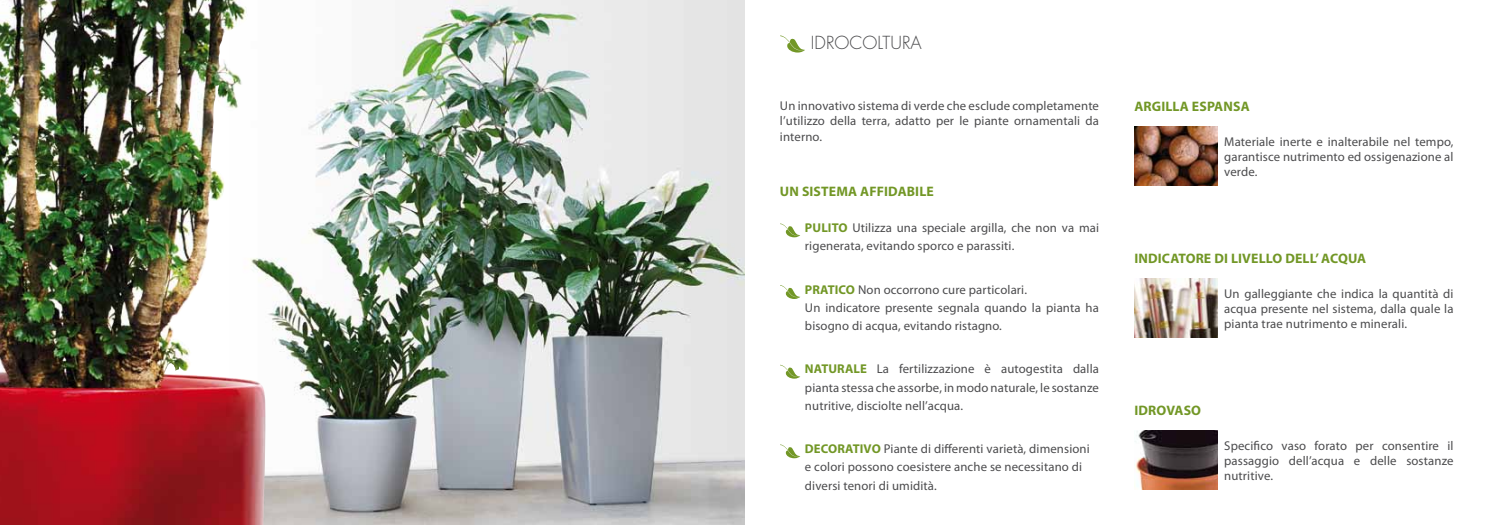
<style>
.page{position:relative;width:1489px;height:525px;background:#fff}
.page>*{position:absolute;margin:0;border:0;box-sizing:border-box;transform-origin:0 0}
.t1{font:300 17.5px "Futura";color:#4b4b4d}
.t2{font:700 13.75px "Myriad Pro";letter-spacing:.01em;color:#729726}
.t3{font:12.75px/15.2px "Myriad Pro";letter-spacing:.01em;color:#4b4b4d;text-align:justify}
.s1{font-weight:700;color:#729726}
</style>
<div class="page">
<img style="left:266px;top:0;width:478px;height:524px">
<img style="left:0;top:0;width:266px;height:524px">
<svg style="left:780px;top:35px;width:25px;height:18px"></svg>
<svg style="left:780px;top:223px;width:20px;height:14px"></svg>
<svg style="left:780px;top:285px;width:20px;height:14px"></svg>
<svg style="left:780px;top:364px;width:20px;height:14px"></svg>
<svg style="left:780px;top:444px;width:20px;height:14px"></svg>
<img style="left:1134px;top:127px;width:83px;height:58px">
<img style="left:1134px;top:279px;width:83px;height:58px">
<img style="left:1134px;top:431px;width:83px;height:58px">
<h1 class="t1" style="left:811px;top:32px;width:112px">IDROCOLTURA</h1>
<p class="t3" style="left:780px;top:98px;width:320px">Un innovativo sistema di verde che esclude completamente l’utilizzo della terra, adatto per le piante ornamentali da interno.</p>
<p class="t2" style="left:780px;top:182px;width:155px">UN SISTEMA AFFIDABILE</p>
<p class="t3" style="left:805px;top:218px;width:295px;line-height:18.1px"><span class="s1">PULITO</span> Utilizza una speciale argilla, che non va mai rigenerata, evitando sporco e parassiti.</p>
<p class="t3" style="left:805px;top:280px;width:295px;line-height:18.1px;text-align:left"><span class="s1">PRATICO</span> Non occorrono cure particolari.<br>Un indicatore presente segnala quando la pianta ha bisogno di acqua, evitando ristagno.</p>
<p class="t3" style="left:805px;top:360px;width:295px;line-height:18.1px"><span class="s1">NATURALE</span> La fertilizzazione è autogestita dalla pianta stessa che assorbe, in modo naturale, le sostanze nutritive, disciolte nell’acqua.</p>
<p class="t3" style="left:805px;top:439px;width:286px;line-height:18.1px;text-align:left"><span class="s1">DECORATIVO</span> Piante di differenti varietà, dimensioni e colori possono coesistere anche se necessitano di diversi tenori di umidità.</p>
<p class="t2" style="left:1134px;top:97px;width:117px">ARGILLA ESPANSA</p>
<p class="t3" style="left:1224px;top:133px;width:231px">Materiale inerte e inalterabile nel tempo, garantisce nutrimento ed ossigenazione al verde.</p>
<p class="t2" style="left:1134px;top:249px;width:233px">INDICATORE DI LIVELLO DELL’ ACQUA</p>
<p class="t3" style="left:1224px;top:285px;width:231px">Un galleggiante che indica la quantità di acqua presente nel sistema, dalla quale la pianta trae nutrimento e minerali.</p>
<p class="t2" style="left:1134px;top:401px;width:68px">IDROVASO</p>
<p class="t3" style="left:1224px;top:437px;width:231px">Specifico vaso forato per consentire il passaggio dell’acqua e delle sostanze nutritive.</p>
</div>
